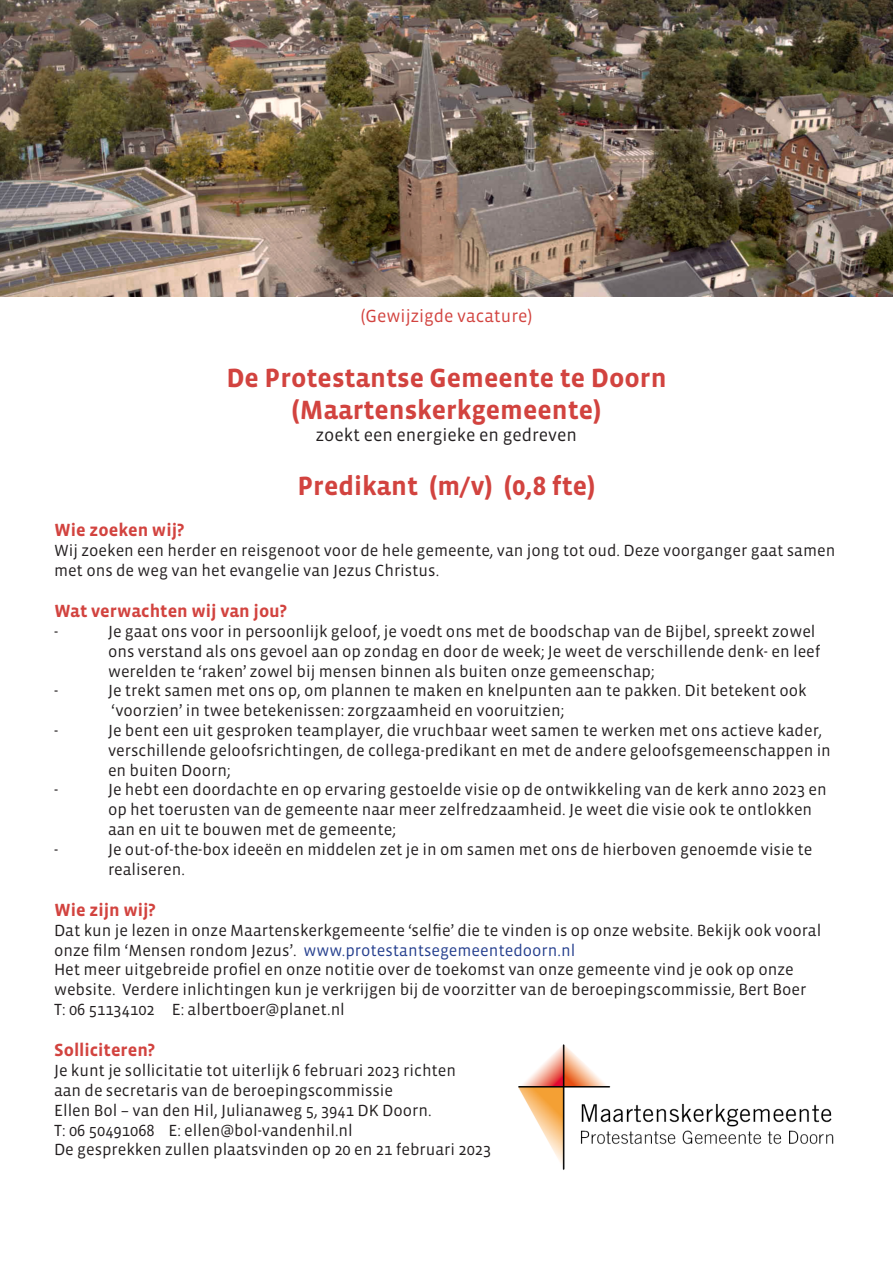
<style>
.page{position:relative;width:893px;height:1263px;background:#fff}
.page>*{position:absolute;margin:0;border:0;box-sizing:border-box;transform-origin:0 0}
.t1{font:700 27px "Vista Sans";color:#d2433f}
.t2{font:700 18px "Vista Sans";color:#d2433f}
.t3{font:18px "Vista Sans";color:#231f20}
.t4{font:18px "Vista Sans";color:#d2433f}
.t5{font:16.5px/19.8px "Vista Sans";color:#231f20}
.s1{color:#253f8e}
</style>
<div class="page">
<img style="left:518px;top:1044px;width:316px;height:126px">
<img style="left:0;top:0;width:893px;height:297px">
<p class="t4" style="left:361px;top:307px;width:173px">(Gewijzigde vacature)</p>
<p class="t1" style="left:226px;top:364px;width:442px">De Protestantse Gemeente te Doorn</p>
<p class="t1" style="left:291px;top:396px;width:312px">(Maartenskerkgemeente)</p>
<p class="t3" style="left:316px;top:425px;width:263px">zoekt een energieke en gedreven</p>
<p class="t1" style="left:297px;top:472px;width:299px">Predikant (m/v) (0,8 fte)</p>
<p class="t2" style="left:54px;top:521px;width:132px">Wie zoeken wij?</p>
<p class="t5" style="left:54px;top:541px;width:783px">Wij zoeken een herder en reisgenoot voor de hele gemeente, van jong tot oud. Deze voorganger gaat samen met ons de weg van het evangelie van Jezus Christus.</p>
<p class="t2" style="left:54px;top:602px;width:235px">Wat verwachten wij van jou?</p>
<p class="t5" style="left:54px;top:622px;width:6px">-</p>
<p class="t5" style="left:108px;top:622px;width:709px">Je gaat ons voor in persoonlijk geloof, je voedt ons met de boodschap van de Bijbel, spreekt zowel</p>
<p class="t5" style="left:108px;top:642px;width:714px">ons verstand als ons gevoel aan op zondag en door de week; Je weet de verschillende denk- en leef</p>
<p class="t5" style="left:108px;top:661px;width:548px">werelden te ‘raken’ zowel bij mensen binnen als buiten onze gemeenschap;</p>
<p class="t5" style="left:54px;top:681px;width:6px">-</p>
<p class="t5" style="left:108px;top:681px;width:700px">Je trekt samen met ons op, om plannen te maken en knelpunten aan te pakken. Dit betekent ook</p>
<p class="t5" style="left:111px;top:701px;width:454px">‘voorzien’ in twee betekenissen: zorgzaamheid en vooruitzien;</p>
<p class="t5" style="left:54px;top:721px;width:6px">-</p>
<p class="t5" style="left:108px;top:721px;width:715px">Je bent een uit gesproken teamplayer, die vruchbaar weet samen te werken met ons actieve kader,</p>
<p class="t5" style="left:108px;top:741px;width:724px">verschillende geloofsrichtingen, de collega-predikant en met de andere geloofsgemeenschappen in</p>
<p class="t5" style="left:108px;top:760px;width:124px">en buiten Doorn;</p>
<p class="t5" style="left:54px;top:780px;width:6px">-</p>
<p class="t5" style="left:108px;top:780px;width:720px">Je hebt een doordachte en op ervaring gestoelde visie op de ontwikkeling van de kerk anno 2023 en</p>
<p class="t5" style="left:108px;top:800px;width:706px">op het toerusten van de gemeente naar meer zelfredzaamheid. Je weet die visie ook te ontlokken</p>
<p class="t5" style="left:108px;top:820px;width:290px">aan en uit te bouwen met de gemeente;</p>
<p class="t5" style="left:54px;top:840px;width:6px">-</p>
<p class="t5" style="left:108px;top:840px;width:706px">Je out-of-the-box ideeën en middelen zet je in om samen met ons de hierboven genoemde visie te realiseren.</p>
<p class="t2" style="left:54px;top:901px;width:103px">Wie zijn wij?</p>
<p class="t5" style="left:54px;top:921px;width:769px">Dat kun je lezen in onze Maartenskerkgemeente ‘selfie’ die te vinden is op onze website. Bekijk ook vooral onze film ‘Mensen rondom Jezus’. <span class="s1">www.protestantsegemeentedoorn.nl</span></p>
<p class="t5" style="left:54px;top:960px;width:741px">Het meer uitgebreide profiel en onze notitie over de toekomst van onze gemeente vind je ook op onze</p>
<p class="t5" style="left:54px;top:980px;width:754px">website. Verdere inlichtingen kun je verkrijgen bij de voorzitter van de beroepingscommissie, Bert Boer</p>
<p class="t5" style="left:54px;top:1000px;width:292px">T: 06 51134102 E: albertboer@planet.nl</p>
<p class="t2" style="left:54px;top:1041px;width:103px">Solliciteren?</p>
<p class="t5" style="left:54px;top:1061px;width:404px">Je kunt je sollicitatie tot uiterlijk 6 februari 2023 richten</p>
<p class="t5" style="left:54px;top:1081px;width:341px">aan de secretaris van de beroepingscommissie</p>
<p class="t5" style="left:54px;top:1101px;width:379px">Ellen Bol – van den Hil, Julianaweg 5, 3941 DK Doorn.</p>
<p class="t5" style="left:54px;top:1120px;width:300px">T: 06 50491068 E: ellen@bol-vandenhil.nl</p>
<p class="t5" style="left:54px;top:1140px;width:439px">De gesprekken zullen plaatsvinden op 20 en 21 februari 2023</p>
</div>
